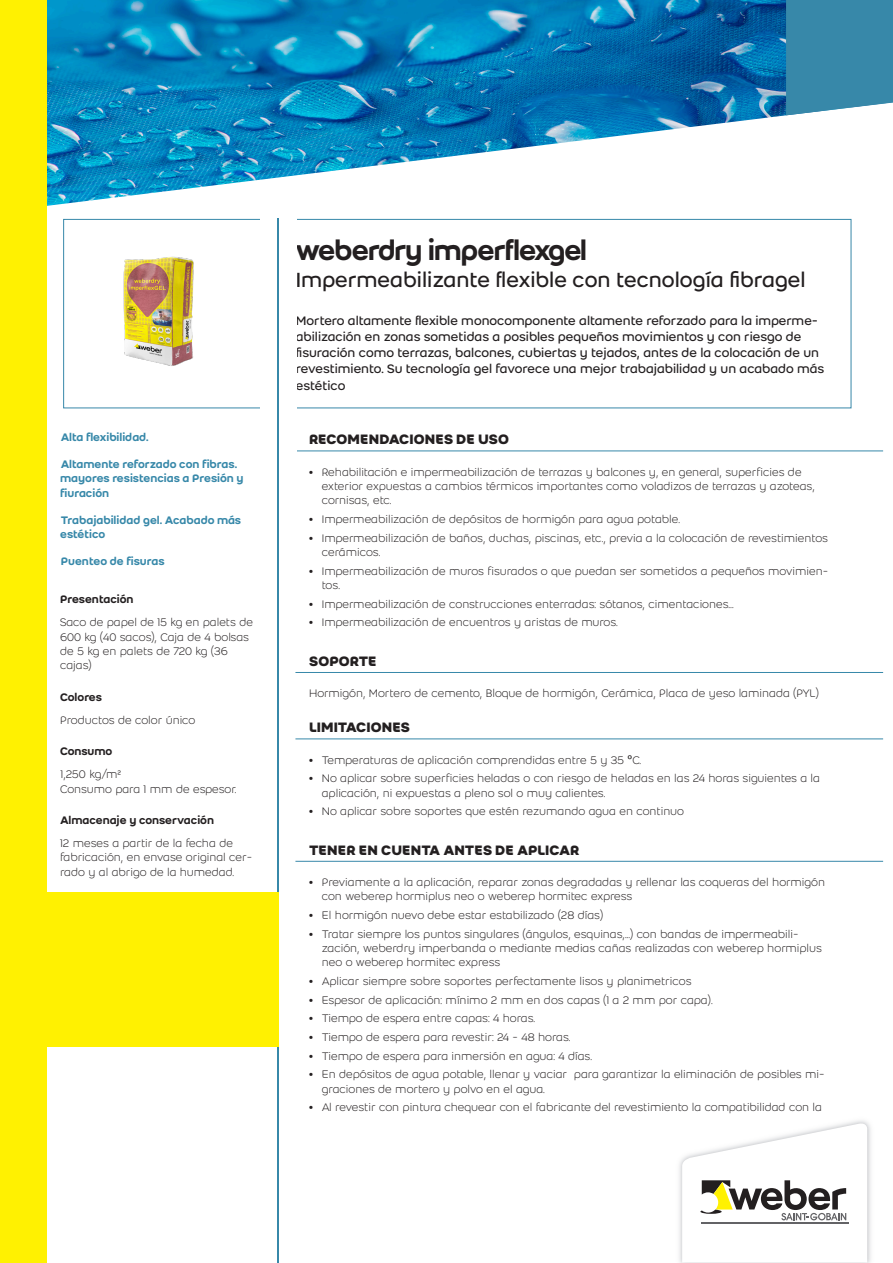
<style>
.page{position:relative;width:893px;height:1263px;background:#fff}
.page>*{position:absolute;margin:0;border:0;box-sizing:border-box;transform-origin:0 0}
.A-Product_Name{font:30px "Weber Name";letter-spacing:-.01em;color:#231f20}
.A-Short_description{font:22.5px "Weber";color:#231f20}
.Long_name{font:700 15px "Weber";letter-spacing:.01em;color:#231f20}
.A-Product_Descriptio{font:13.5px/16.2px "Weber";color:#231f20}
.Value{font:300 12px/14.4px "Weber";color:#231f20}
.li_1{font:500 12px/14.4px "Weber";color:#3788a9}
.Values_2{font:300 12px "Weber";color:#231f20}
.Static_Presentation{font:500 12px "Weber";color:#231f20}
.s1{font-weight:700}
.s2{font-family:"Public Sans";font-weight:500}
</style>
<div class="page">
<hr style="left:277px;top:1075px;width:2px;height:188px;background:#3788a9">
<img style="left:46px;top:0;width:743px;height:212px">
<hr style="left:295px;top:450px;width:588px;height:1px;background:#3788a9">
<hr style="left:295px;top:672px;width:588px;height:1px;background:#3788a9">
<hr style="left:295px;top:738px;width:588px;height:1px;background:#3788a9">
<hr style="left:295px;top:861px;width:588px;height:1px;background:#3788a9">
<img style="left:123px;top:256px;width:71px;height:110px">
<div style="left:63px;top:219px;width:788px;height:189px;border:1px solid #3788a9"></div>
<div style="left:260px;top:218px;width:36px;height:389px;background:#fff"></div>
<hr style="left:277px;top:218px;width:2px;height:990px;background:#3788a9">
<div style="left:46px;top:892px;width:233px;height:154px;background:#fff101"></div>
<div style="left:0;top:0;width:46px;height:1263px;background:#fff101"></div>
<div style="left:786px;top:0;width:107px;height:115px;background:#3788a9"></div>
<img style="left:679px;top:1120px;width:192px;height:143px">
<svg style="left:682px;top:1122px;width:185px;height:140px"></svg>
<p class="li_1" style="left:61px;top:429px;width:89px">Alta flexibilidad.</p>
<p class="li_1" style="left:60px;top:456px;width:185px">Altamente reforzado con fibras. mayores resistencias a Presión y fiuración</p>
<p class="li_1" style="left:60px;top:512px;width:183px">Trabajabilidad gel. Acabado más estético</p>
<p class="li_1" style="left:61px;top:554px;width:105px">Puenteo de fisuras</p>
<p class="Static_Presentation" style="left:60px;top:591px;width:75px">Presentación</p>
<p class="Value" style="left:60px;top:615px;width:194px">Saco de papel de 15 kg en palets de<br>600 kg (40 sacos), Caja de 4 bolsas de 5 kg en palets de 720 kg (36 cajas)</p>
<p class="Static_Presentation" style="left:60px;top:688px;width:43px">Colores</p>
<p class="Values_2" style="left:60px;top:712px;width:137px">Productos de color único</p>
<p class="Static_Presentation" style="left:60px;top:742px;width:54px">Consumo</p>
<p class="Value" style="left:61px;top:767px;width:62px">1,250 kg/m²</p>
<p class="Values_2" style="left:60px;top:780px;width:178px">Consumo para 1 mm de espesor.</p>
<p class="Static_Presentation" style="left:60px;top:811px;width:156px">Almacenaje y conservación</p>
<p class="Value" style="left:60px;top:835px;width:194px">12 meses a partir de la fecha de fabricación, en envase original cer&shy;rado y al abrigo de la humedad.</p>
<p class="A-Product_Name" style="left:296px;top:228px;width:292px">weberdry imperflexgel</p>
<p class="A-Short_description" style="left:296px;top:264px;width:511px">Impermeabilizante flexible con tecnología fibragel</p>
<p class="A-Product_Descriptio" style="left:296px;top:312px;width:530px">Mortero altamente flexible monocomponente altamente reforzado para la imperme&shy;abilización en zonas sometidas a posibles pequeños movimientos y con riesgo de fisuración como terrazas, balcones, cubiertas y tejados, antes de la colocación de un revestimiento. Su tecnología gel favorece una mejor trabajabilidad y un acabado más estético</p>
<p class="Long_name" style="left:309px;top:428px;width:201px">RECOMENDACIONES DE USO</p>
<p class="Value" style="left:322px;top:464px;width:495px;text-indent:-13px"><span class="s1">•</span> Rehabilitación e impermeabilización de terrazas y balcones y, en general, superficies de exterior expuestas a cambios térmicos importantes como voladizos de terrazas y azoteas, cornisas, etc.</p>
<p class="Value" style="left:309px;top:512px;width:372px"><span class="s1">•</span> Impermeabilización de depósitos de hormigón para agua potable.</p>
<p class="Value" style="left:322px;top:530px;width:508px;text-indent:-13px"><span class="s1">•</span> Impermeabilización de baños, duchas, piscinas, etc., previa a la colocación de revestimientos cerámicos.</p>
<p class="Value" style="left:322px;top:563px;width:508px;text-indent:-13px"><span class="s1">•</span> Impermeabilización de muros fisurados o que puedan ser sometidos a pequeños movimien&shy;tos.</p>
<p class="Value" style="left:309px;top:596px;width:426px"><span class="s1">•</span> Impermeabilización de construcciones enterradas: sótanos, cimentaciones…</p>
<p class="Value" style="left:309px;top:615px;width:310px"><span class="s1">•</span> Impermeabilización de encuentros y aristas de muros.</p>
<p class="Long_name" style="left:309px;top:649px;width:69px">SOPORTE</p>
<p class="Values_2" style="left:309px;top:685px;width:511px">Hormigón, Mortero de cemento, Bloque de hormigón, Cerámica, Placa de yeso laminada (PYL)</p>
<p class="Long_name" style="left:309px;top:716px;width:102px">LIMITACIONES</p>
<p class="Value" style="left:309px;top:752px;width:334px"><span class="s1">•</span> Temperaturas de aplicación comprendidas entre 5 y 35 <span class="s2">º</span>C.</p>
<p class="Value" style="left:322px;top:771px;width:500px;text-indent:-13px"><span class="s1">•</span> No aplicar sobre superficies heladas o con riesgo de heladas en las 24 horas siguientes a la aplicación, ni expuestas a pleno sol o muy calientes.</p>
<p class="Value" style="left:309px;top:804px;width:376px"><span class="s1">•</span> No aplicar sobre soportes que estén rezumando agua en continuo</p>
<p class="Long_name" style="left:309px;top:838px;width:272px">TENER EN CUENTA ANTES DE APLICAR</p>
<p class="Value" style="left:322px;top:874px;width:505px;text-indent:-13px"><span class="s1">•</span> Previamente a la aplicación, reparar zonas degradadas y rellenar las coqueras del hormigón con weberep hormiplus neo o weberep hormitec express</p>
<p class="Value" style="left:309px;top:908px;width:296px"><span class="s1">•</span> El hormigón nuevo debe estar estabilizado (28 días)</p>
<p class="Value" style="left:322px;top:926px;width:502px;text-indent:-13px"><span class="s1">•</span> Tratar siempre los puntos singulares (ángulos, esquinas,...) con bandas de impermeabili&shy;zación, weberdry imperbanda o mediante medias cañas realizadas con weberep hormiplus neo o weberep hormitec express</p>
<p class="Value" style="left:309px;top:974px;width:384px"><span class="s1">•</span> Aplicar siempre sobre soportes perfectamente lisos y planimetricos</p>
<p class="Value" style="left:309px;top:992px;width:405px"><span class="s1">•</span> Espesor de aplicación: mínimo 2 mm en dos capas (1 a 2 mm por capa).</p>
<p class="Value" style="left:309px;top:1011px;width:228px"><span class="s1">•</span> Tiempo de espera entre capas: 4 horas.</p>
<p class="Value" style="left:309px;top:1030px;width:263px"><span class="s1">•</span> Tiempo de espera para revestir: 24 - 48 horas.</p>
<p class="Value" style="left:309px;top:1048px;width:285px"><span class="s1">•</span> Tiempo de espera para inmersión en agua: 4 días.</p>
<p class="Value" style="left:322px;top:1067px;width:504px;text-indent:-13px"><span class="s1">•</span> En depósitos de agua potable, llenar y vaciar para garantizar la eliminación de posibles mi&shy;graciones de mortero y polvo en el agua.</p>
<p class="Value" style="left:309px;top:1100px;width:514px"><span class="s1">•</span> Al revestir con pintura chequear con el fabricante del revestimiento la compatibilidad con la</p>
</div>
